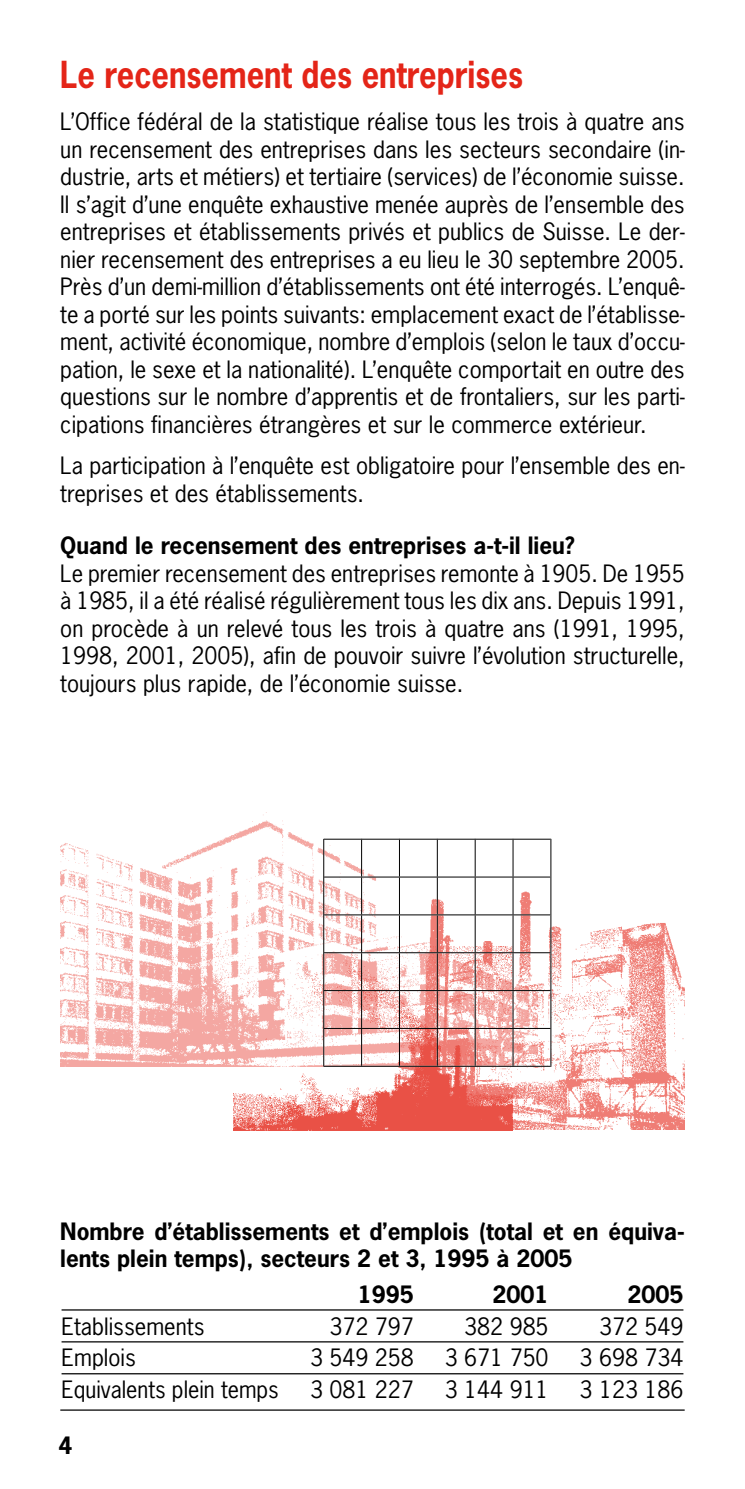
<style>
.page{position:relative;width:745px;height:1489px;background:#fff}
.page>*{position:absolute;margin:0;border:0;box-sizing:border-box;transform-origin:0 0}
.t1{font:700 35px "News Gothic Std";color:#e42518;scale:.88 1}
.t2{font:22.5px/27.5px "News Gothic Std";color:#000;text-align:justify}
.t3{font:700 22.5px/27.5px "News Gothic Std";color:#000}
</style>
<div class="page">
<img style="left:60px;top:812px;width:476px;height:254px">
<img style="left:398px;top:876px;width:286px;height:253px">
<img style="left:233px;top:946px;width:279px;height:184px">
<hr style="left:399px;top:838px;width:1px;height:228px;background:#000">
<hr style="left:436px;top:838px;width:1px;height:228px;background:#000">
<hr style="left:474px;top:838px;width:1px;height:228px;background:#000">
<hr style="left:512px;top:838px;width:1px;height:228px;background:#000">
<hr style="left:550px;top:838px;width:1px;height:228px;background:#000">
<hr style="left:361px;top:838px;width:1px;height:228px;background:#000">
<hr style="left:323px;top:838px;width:1px;height:228px;background:#000">
<hr style="left:324px;top:990px;width:226px;height:1px;background:#000">
<hr style="left:324px;top:952px;width:226px;height:1px;background:#000">
<hr style="left:324px;top:914px;width:226px;height:1px;background:#000">
<hr style="left:324px;top:876px;width:226px;height:1px;background:#000">
<hr style="left:324px;top:838px;width:226px;height:1px;background:#000">
<hr style="left:324px;top:1027px;width:226px;height:1px;background:#000">
<hr style="left:324px;top:1065px;width:226px;height:1px;background:#000">
<hr style="left:61px;top:1309px;width:622px;height:1px;background:#000">
<hr style="left:61px;top:1341px;width:622px;height:1px;background:#000">
<hr style="left:61px;top:1372px;width:622px;height:2px;background:#000">
<hr style="left:60px;top:1409px;width:489px;height:1px;background:#000">
<hr style="left:549px;top:1409px;width:135px;height:1px;background:#000">
<h1 class="t1" style="left:60px;top:58px;width:527px">Le recensement des entreprises</h1>
<p class="t2" style="left:60px;top:109px;width:625px">L’Office fédéral de la statistique réalise tous les trois à quatre ans un recensement des entreprises dans les secteurs secondaire (in&shy;dustrie, arts et métiers) et tertiaire (services) de l’économie suisse.<br>Il s’agit d’une enquête exhaustive menée auprès de l’ensemble des entreprises et établissements privés et publics de Suisse. Le der&shy;nier recensement des entreprises a eu lieu le 30 septembre 2005.<br>Près d’un demi-million d’établissements ont été interrogés. L’enquê&shy;te a porté sur les points suivants: emplacement exact de l’établisse&shy;ment, activité économique, nombre d’emplois (selon le taux d’occu&shy;pation, le sexe et la nationalité). L’enquête comportait en outre des questions sur le nombre d’apprentis et de frontaliers, sur les parti&shy;cipations financières étrangères et sur le commerce extérieur.</p>
<p class="t2" style="left:60px;top:454px;width:625px">La participation à l’enquête est obligatoire pour l’ensemble des en&shy;treprises et des établissements.</p>
<p class="t3" style="left:60px;top:533px;width:516px">Quand le recensement des entreprises a-t-il lieu?</p>
<p class="t2" style="left:60px;top:561px;width:625px">Le premier recensement des entreprises remonte à 1905. De 1955 à 1985, il a été réalisé régulièrement tous les dix ans. Depuis 1991, on procède à un relevé tous les trois à quatre ans (1991, 1995, 1998, 2001, 2005), afin de pouvoir suivre l’évolution structurelle, toujours plus rapide, de l’économie suisse.</p>
<p class="t3" style="left:60px;top:1219px;width:625px">Nombre d’établissements et d’emplois (total et en équiva&shy;lents plein temps), secteurs 2 et 3, 1995 à 2005</p>
<p class="t3" style="left:357px;top:1281px;width:57px">1995</p>
<p class="t3" style="left:492px;top:1281px;width:57px">2001</p>
<p class="t3" style="left:627px;top:1281px;width:57px">2005</p>
<p class="t2" style="left:61px;top:1313px;width:144px">Etablissements</p>
<p class="t2" style="left:329px;top:1313px;width:86px">372 797</p>
<p class="t2" style="left:464px;top:1313px;width:86px">382 985</p>
<p class="t2" style="left:598px;top:1313px;width:86px">372 549</p>
<p class="t2" style="left:61px;top:1345px;width:76px">Emplois</p>
<p class="t2" style="left:310px;top:1345px;width:105px">3 549 258</p>
<p class="t2" style="left:444px;top:1345px;width:105px">3 671 750</p>
<p class="t2" style="left:579px;top:1345px;width:105px">3 698 734</p>
<p class="t2" style="left:61px;top:1377px;width:219px">Equivalents plein temps</p>
<p class="t2" style="left:310px;top:1377px;width:105px">3 081 227</p>
<p class="t2" style="left:444px;top:1377px;width:105px">3 144 911</p>
<p class="t2" style="left:579px;top:1377px;width:105px">3 123 186</p>
<p class="t3" style="left:58px;top:1432px;width:15px">4</p>
</div>
